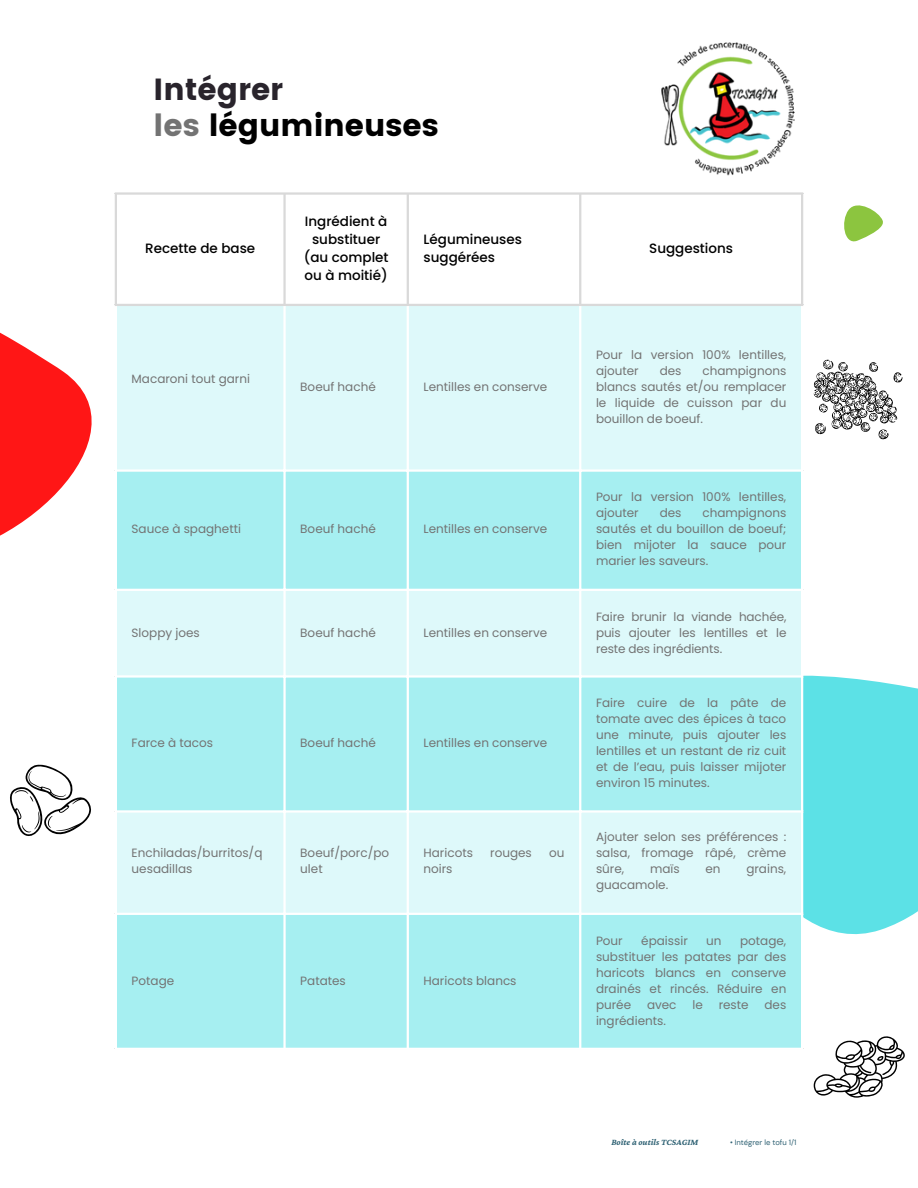
<style>
.page{position:relative;width:918px;height:1188px;background:#fff}
.page>*{position:absolute;margin:0;border:0;box-sizing:border-box;transform-origin:0 0}
.t1{font:30.6px/36px "Poppins";color:#000}
.t2{font:500 13.5px/18px "Poppins";color:#000;text-align:center}
.t3{font:12px/16px "Poppins";color:#737373;text-align:justify}
.t4{font:italic 700 9px "Crimson Pro";color:#2e6173}
.t5{font:7.65px "DM Sans";color:#2e6173}
.s1{color:#29242c}
.s2{color:#737373}
</style>
<div class="page">
<img style="left:661px;top:42px;width:134px;height:134px">
<div style="left:803px;top:675px;width:115px;height:260px;background:#5ce1e6"></div>
<svg style="left:0;top:304px;width:115px;height:286px"></svg>
<svg style="left:844px;top:205px;width:39px;height:37px"></svg>
<div style="left:117px;top:306px;width:684px;height:163px;background:#def9fa"></div>
<svg style="left:117px;top:472px;width:684px;height:576px;background:#b8f2f3"></svg>
<hr style="left:115px;top:195px;width:2px;height:109px;background:#d9d9d9">
<hr style="left:283px;top:195px;width:3px;height:109px;background:#d9d9d9">
<hr style="left:407px;top:195px;width:2px;height:109px;background:#d9d9d9">
<hr style="left:579px;top:195px;width:2px;height:109px;background:#d9d9d9">
<hr style="left:801px;top:195px;width:2px;height:109px;background:#d9d9d9">
<hr style="left:115px;top:192px;width:688px;height:3px;background:#d9d9d9">
<hr style="left:115px;top:304px;width:688px;height:2px;background:#d9d9d9">
<hr style="left:283px;top:306px;width:3px;height:742px;background:#fff">
<hr style="left:407px;top:306px;width:2px;height:742px;background:#fff">
<hr style="left:579px;top:306px;width:2px;height:742px;background:#fff">
<hr style="left:115px;top:589px;width:688px;height:2px;background:#fff">
<hr style="left:115px;top:675px;width:688px;height:3px;background:#fff">
<hr style="left:115px;top:810px;width:688px;height:3px;background:#fff">
<hr style="left:115px;top:913px;width:688px;height:2px;background:#fff">
<svg style="left:814px;top:360px;width:89px;height:80px"></svg>
<svg style="left:814px;top:1036px;width:91px;height:62px"></svg>
<svg style="left:10px;top:764px;width:81px;height:72px"></svg>
<p class="t1" style="left:154px;top:71px;width:287px"><span class="s1">Intégrer<br></span><span class="s2">les</span> légumineuses</p>
<p class="t2" style="left:145px;top:240px;width:112px">Recette de base</p>
<p class="t3" style="left:132px;top:370px;width:120px">Macaroni tout garni</p>
<p class="t2" style="left:304px;top:213px;width:86px">Ingrédient à substituer (au complet ou à moitié)</p>
<p class="t2" style="left:424px;top:231px;width:100px;text-align:left">Légumineuses suggérées</p>
<p class="t2" style="left:649px;top:240px;width:85px">Suggestions</p>
<p class="t3" style="left:300px;top:378px;width:77px">Boeuf haché</p>
<p class="t3" style="left:424px;top:378px;width:125px">Lentilles en conserve</p>
<p class="t3" style="left:596px;top:346px;width:192px">Pour la version 100% lentilles, ajouter</p>
<p class="t3" style="left:596px;top:362px;width:192px;text-indent:106px">champignons blancs sautés et/ou remplacer le liquide de cuisson par du bouillon de boeuf.</p>
<p class="t3" style="left:660px;top:362px;width:23px">des</p>
<p class="t3" style="left:132px;top:521px;width:111px">Sauce à spaghetti</p>
<p class="t3" style="left:300px;top:521px;width:77px">Boeuf haché</p>
<p class="t3" style="left:424px;top:521px;width:125px">Lentilles en conserve</p>
<p class="t3" style="left:132px;top:624px;width:70px">Sloppy joes</p>
<p class="t3" style="left:300px;top:624px;width:77px">Boeuf haché</p>
<p class="t3" style="left:424px;top:624px;width:125px">Lentilles en conserve</p>
<p class="t3" style="left:132px;top:735px;width:83px">Farce à tacos</p>
<p class="t3" style="left:300px;top:735px;width:77px">Boeuf haché</p>
<p class="t3" style="left:424px;top:735px;width:125px">Lentilles en conserve</p>
<p class="t3" style="left:132px;top:845px;width:132px">Enchiladas/burritos/q uesadillas</p>
<p class="t3" style="left:300px;top:845px;width:90px">Boeuf/porc/po ulet</p>
<p class="t3" style="left:424px;top:845px;width:51px">Haricots</p>
<p class="t3" style="left:490px;top:845px;width:43px">rouges</p>
<p class="t3" style="left:549px;top:845px;width:17px">ou</p>
<p class="t3" style="left:424px;top:861px;width:31px">noirs</p>
<p class="t3" style="left:132px;top:972px;width:44px">Potage</p>
<p class="t3" style="left:300px;top:972px;width:47px">Patates</p>
<p class="t3" style="left:424px;top:972px;width:95px">Haricots blancs</p>
<p class="t3" style="left:596px;top:489px;width:192px">Pour la version 100% lentilles, ajouter</p>
<p class="t3" style="left:596px;top:505px;width:192px;text-indent:106px">champignons sautés et du bouillon de boeuf; bien mijoter la sauce pour marier les saveurs.</p>
<p class="t3" style="left:660px;top:505px;width:23px">des</p>
<p class="t3" style="left:596px;top:608px;width:192px">Faire brunir la viande hachée, puis ajouter les lentilles et le reste des ingrédients.</p>
<p class="t3" style="left:596px;top:695px;width:192px">Faire cuire de la pâte de tomate avec des épices à taco une minute, puis ajouter les lentilles et un restant de riz cuit et de l’eau, puis laisser mijoter environ 15 minutes.</p>
<p class="t3" style="left:596px;top:829px;width:192px">Ajouter selon ses préférences : salsa, fromage râpé, crème sûre,</p>
<p class="t3" style="left:650px;top:861px;width:31px">maïs</p>
<p class="t3" style="left:705px;top:861px;width:17px">en</p>
<p class="t3" style="left:746px;top:861px;width:41px">grains,</p>
<p class="t3" style="left:596px;top:877px;width:74px">guacamole.</p>
<p class="t3" style="left:596px;top:932px;width:28px">Pour</p>
<p class="t3" style="left:641px;top:932px;width:48px">épaissir</p>
<p class="t3" style="left:706px;top:932px;width:17px">un</p>
<p class="t3" style="left:596px;top:932px;width:192px;text-indent:144px">potage, substituer les patates par des haricots blancs en conserve drainés et rincés. Réduire en purée</p>
<p class="t3" style="left:647px;top:996px;width:31px">avec</p>
<p class="t3" style="left:692px;top:996px;width:12px">le</p>
<p class="t3" style="left:719px;top:996px;width:31px">reste</p>
<p class="t3" style="left:765px;top:996px;width:23px">des</p>
<p class="t3" style="left:596px;top:1012px;width:71px">ingrédients.</p>
<p class="t4" style="left:611px;top:1137px;width:89px">Boîte à outils TCSAGIM</p>
<p class="t5" style="left:730px;top:1138px;width:68px">• Intégrer le tofu 1/1</p>
</div>
